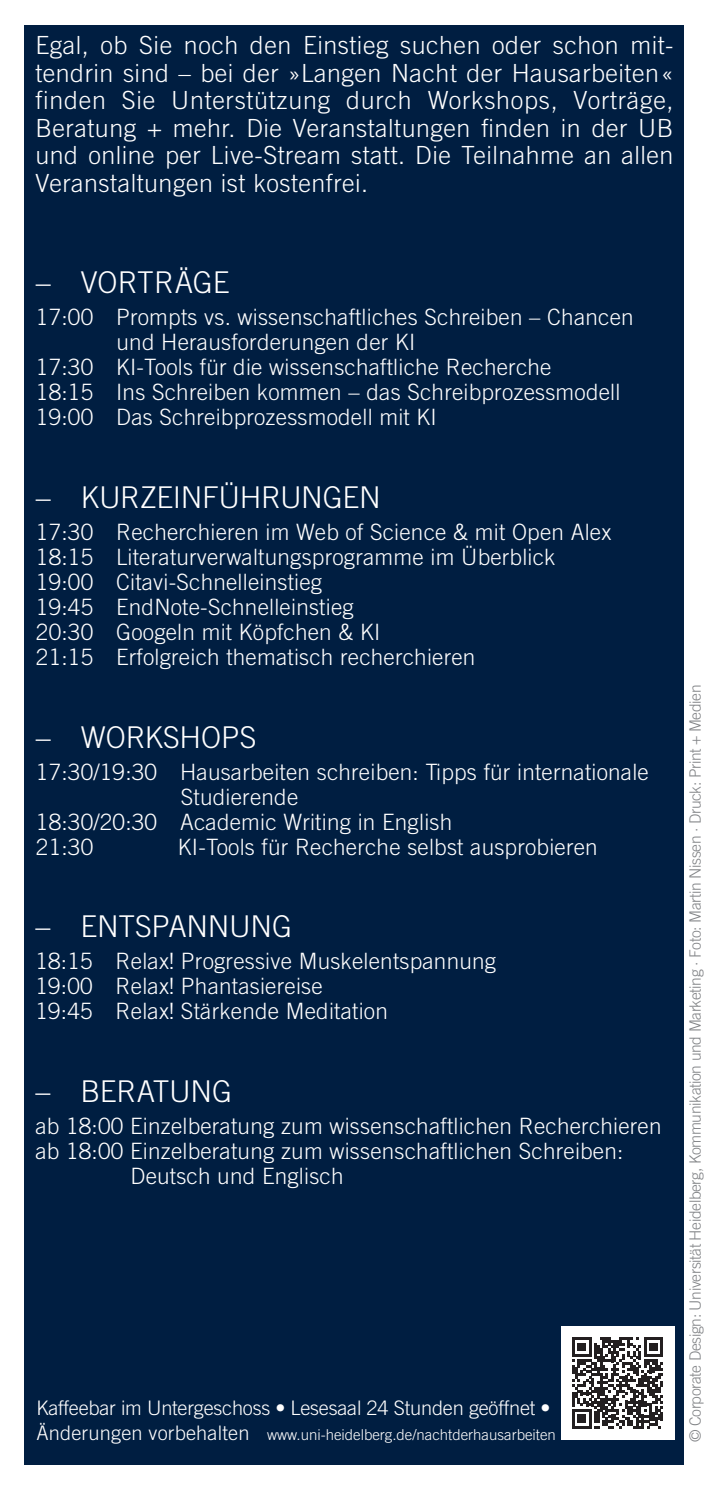
<style>
.page{position:relative;width:709px;height:1489px;background:#fff}
.page>*{position:absolute;margin:0;border:0;box-sizing:border-box;transform-origin:0 0}
.t1{font:300 30px "Trade Gothic LT Std";letter-spacing:-.005em;color:#fff}
.t2{font:300 25px/27.5px "Trade Gothic LT Std";letter-spacing:.02em;color:#fff;text-align:justify}
.t3{font:300 22.5px/25px "Trade Gothic LT Std";letter-spacing:.01em;color:#fff}
.t4{font:300 20px/25px "Trade Gothic LT Std";letter-spacing:-.01em;color:#fff}
.t5{font:300 15.5px "Trade Gothic LT Std";letter-spacing:-.025em;color:#808285}
.t6{font:300 15px "Trade Gothic LT Std";color:#fff}
</style>
<div class="page">
<div style="left:25px;top:25px;width:659px;height:1438px;background:#001e41"></div>
<div style="left:561px;top:1325px;width:113px;height:114px;background:#fff"></div>
<svg style="left:572px;top:1337px;width:91px;height:91px"></svg>
<p class="t2" style="left:35px;top:31px;width:639px">Egal, ob Sie noch den Einstieg suchen oder schon mit&shy;tendrin sind – bei der »Langen Nacht der Hausarbeiten« finden Sie Unterstützung durch Workshops, Vorträge, Beratung + mehr. Die Veranstaltungen finden in der UB und online per Live-Stream statt. Die Teilnahme an allen Veranstaltungen ist kostenfrei.</p>
<h1 class="t1" style="left:36px;top:265px;width:195px">– VORTRÄGE</h1>
<p class="t3" style="left:36px;top:304px;width:599px">17:00 Prompts vs. wissenschaftliches Schreiben – Chancen</p>
<p class="t3" style="left:116px;top:329px;width:300px">und Herausforderungen der KI</p>
<p class="t3" style="left:36px;top:354px;width:517px">17:30 KI-Tools für die wissenschaftliche Recherche</p>
<p class="t3" style="left:36px;top:379px;width:586px">18:15 Ins Schreiben kommen – das Schreibprozessmodell</p>
<p class="t3" style="left:36px;top:404px;width:402px">19:00 Das Schreibprozessmodell mit KI</p>
<h1 class="t1" style="left:36px;top:479px;width:346px">– KURZEINFÜHRUNGEN</h1>
<p class="t3" style="left:36px;top:519px;width:577px">17:30 Recherchieren im Web of Science &amp; mit Open Alex 18:15 Literaturverwaltungsprogramme im Überblick 19:00 Citavi-Schnelleinstieg<br>19:45 EndNote-Schnelleinstieg<br>20:30 Googeln mit Köpfchen &amp; KI<br>21:15 Erfolgreich thematisch recherchieren</p>
<h1 class="t1" style="left:36px;top:719px;width:222px">– WORKSHOPS</h1>
<p class="t3" style="left:36px;top:758px;width:614px">17:30/19:30 Hausarbeiten schreiben: Tipps für internationale</p>
<p class="t3" style="left:181px;top:783px;width:119px">Studierende</p>
<p class="t3" style="left:36px;top:808px;width:418px">18:30/20:30 Academic Writing in English</p>
<p class="t3" style="left:36px;top:833px;width:59px">21:30</p>
<p class="t3" style="left:178px;top:833px;width:421px">KI-Tools für Recherche selbst ausprobieren</p>
<h1 class="t1" style="left:35px;top:908px;width:258px">– ENTSPANNUNG</h1>
<p class="t3" style="left:35px;top:948px;width:462px">18:15 Relax! Progressive Muskelentspannung<br>19:00 Relax! Phantasiereise<br>19:45 Relax! Stärkende Meditation</p>
<h1 class="t1" style="left:35px;top:1073px;width:198px">– BERATUNG</h1>
<p class="t3" style="left:35px;top:1113px;width:627px">ab 18:00 Einzelberatung zum wissenschaftlichen Recherchieren</p>
<p class="t3" style="left:35px;top:1138px;width:589px">ab 18:00 Einzelberatung zum wissenschaftlichen Schreiben:</p>
<p class="t3" style="left:130px;top:1163px;width:215px">Deutsch und Englisch</p>
<p class="t4" style="left:36px;top:1395px;width:516px">Kaffeebar im Untergeschoss • Lesesaal 24 Stunden geöffnet •<br>Änderungen vorbehalten</p>
<p class="t6" style="left:267px;top:1425px;width:290px">www.uni-heidelberg.de/nachtderhausarbeiten</p>
<p class="t5" style="left:686px;top:1441px;width:759px;rotate:-90deg">© Corporate Design: Universität Heidelberg, Kommunikation und Marketing · Foto: Martin Nissen · Druck: Print + Medien</p>
</div>
